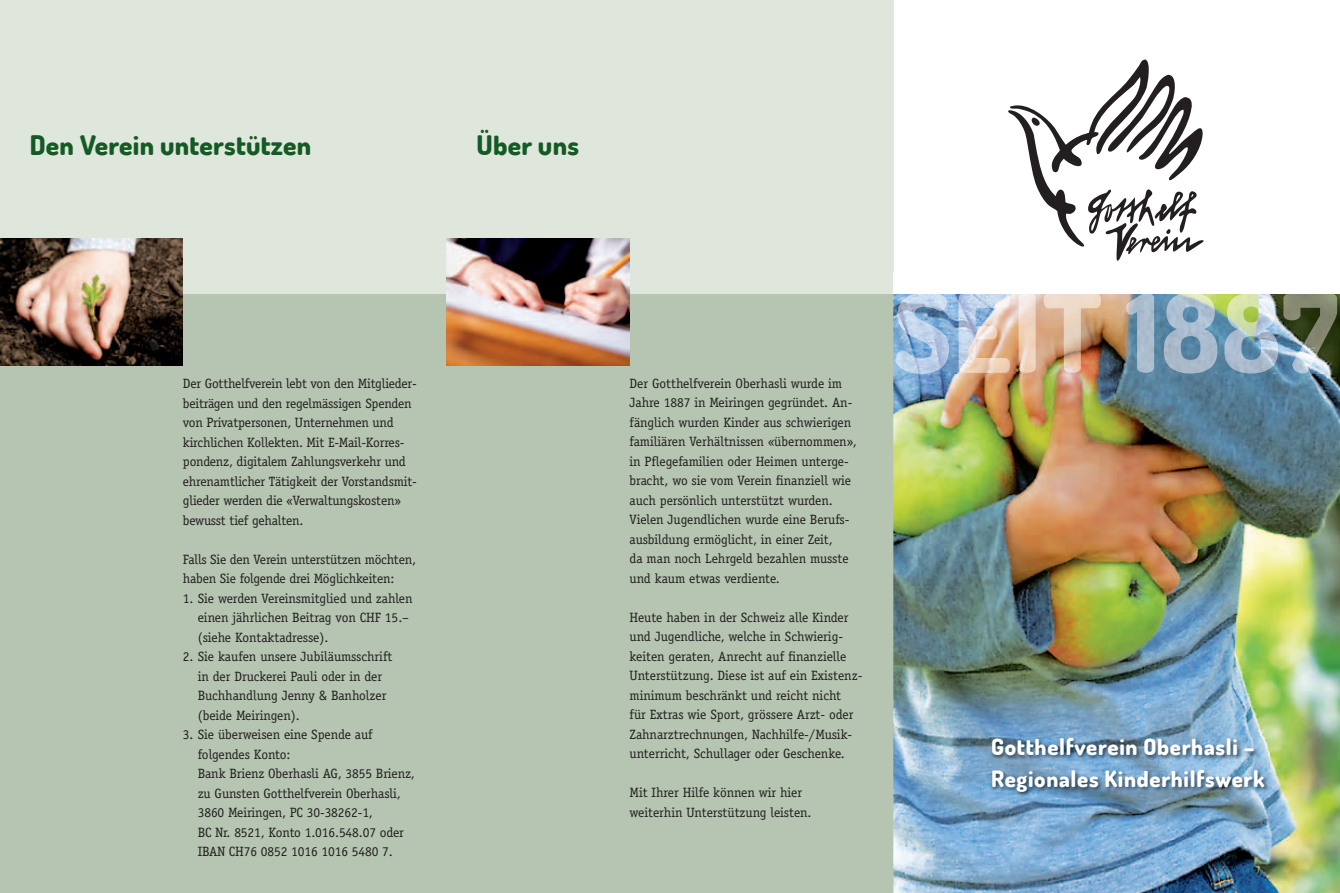
<style>
.page{position:relative;width:1340px;height:893px;background:#fff}
.page>*{position:absolute;margin:0;border:0;box-sizing:border-box;transform-origin:0 0}
.t1{font:800 27px "Dosis";letter-spacing:.01em;color:#135a25}
.t2{font:800 22.5px/31.5px "Dosis";letter-spacing:.03em;color:#fff}
.t3{font:13.5px/19.5px "Officina Serif Std";letter-spacing:-.01em;color:#231f20}
</style>
<div class="page">
<div style="left:0;top:293px;width:893px;height:600px;background:#b5c5b1"></div>
<div style="left:0;top:0;width:893px;height:293px;background:#dfe6db"></div>
<img style="left:893px;top:294px;width:446px;height:599px">
<svg style="left:1008px;top:60px;width:195px;height:201px"></svg>
<img style="left:895px;top:294px;width:442px;height:80px">
<img style="left:989px;top:737px;width:280px;height:60px">
<img style="left:0;top:238px;width:183px;height:128px">
<img style="left:446px;top:238px;width:183px;height:128px">
<h1 class="t1" style="left:30px;top:128px;width:283px">Den Verein unterstützen</h1>
<h1 class="t1" style="left:476px;top:128px;width:104px">Über uns</h1>
<p class="t3" style="left:183px;top:374px;width:235px">Der Gotthelfverein lebt von den Mitglieder&shy;beiträgen und den regelmässigen Spenden von Privatpersonen, Unternehmen und kirchlichen Kollekten. Mit E-Mail-Korres&shy;pondenz, digitalem Zahlungsverkehr und ehrenamtlicher Tätigkeit der Vorstandsmit&shy;glieder werden die «Verwaltungskosten» bewusst tief gehalten.</p>
<p class="t3" style="left:183px;top:549px;width:235px">Falls Sie den Verein unterstützen möchten, haben Sie folgende drei Möglichkeiten:</p>
<p class="t3" style="left:198px;top:588px;width:216px;text-indent:-15px">1. Sie werden Vereinsmitglied und zahlen einen jährlichen Beitrag von CHF 15.– (siehe Kontaktadresse).</p>
<p class="t3" style="left:198px;top:647px;width:196px;text-indent:-15px">2. Sie kaufen unsere Jubiläumsschrift in der Druckerei Pauli oder in der<br>Buchhandlung Jenny &amp; Banholzer (beide Meiringen).</p>
<p class="t3" style="left:198px;top:725px;width:219px;text-indent:-15px">3. Sie überweisen eine Spende auf folgendes Konto:<br>Bank Brienz Oberhasli AG, 3855 Brienz, zu Gunsten Gotthelfverein Oberhasli,<br>3860 Meiringen, PC 30-38262-1,<br>BC Nr. 8521, Konto 1.016.548.07 oder<br>IBAN CH76 0852 1016 1016 5480 7.</p>
<p class="t3" style="left:629px;top:374px;width:229px">Der Gotthelfverein Oberhasli wurde im Jahre 1887 in Meiringen gegründet. An&shy;fänglich wurden Kinder aus schwierigen familiären Verhältnissen «übernommen», in Pflegefamilien oder Heimen unterge&shy;bracht, wo sie vom Verein finanziell wie auch persönlich unterstützt wurden.<br>Vielen Jugendlichen wurde eine Berufs&shy;ausbildung ermöglicht, in einer Zeit,<br>da man noch Lehrgeld bezahlen musste und kaum etwas verdiente.</p>
<p class="t3" style="left:629px;top:608px;width:234px">Heute haben in der Schweiz alle Kinder und Jugendliche, welche in Schwierig&shy;keiten geraten, Anrecht auf finanzielle Unterstützung. Diese ist auf ein Existenz&shy;minimum beschränkt und reicht nicht<br>für Extras wie Sport, grössere Arzt- oder Zahnarztrechnungen, Nachhilfe-/Musik&shy;unterricht, Schullager oder Geschenke.</p>
<p class="t3" style="left:629px;top:783px;width:183px">Mit Ihrer Hilfe können wir hier weiterhin Unterstützung leisten.</p>
<h2 class="t2" style="left:991px;top:731px;width:275px">Gotthelfverein Oberhasli –<br>Regionales Kinderhilfswerk</h2>
</div>
